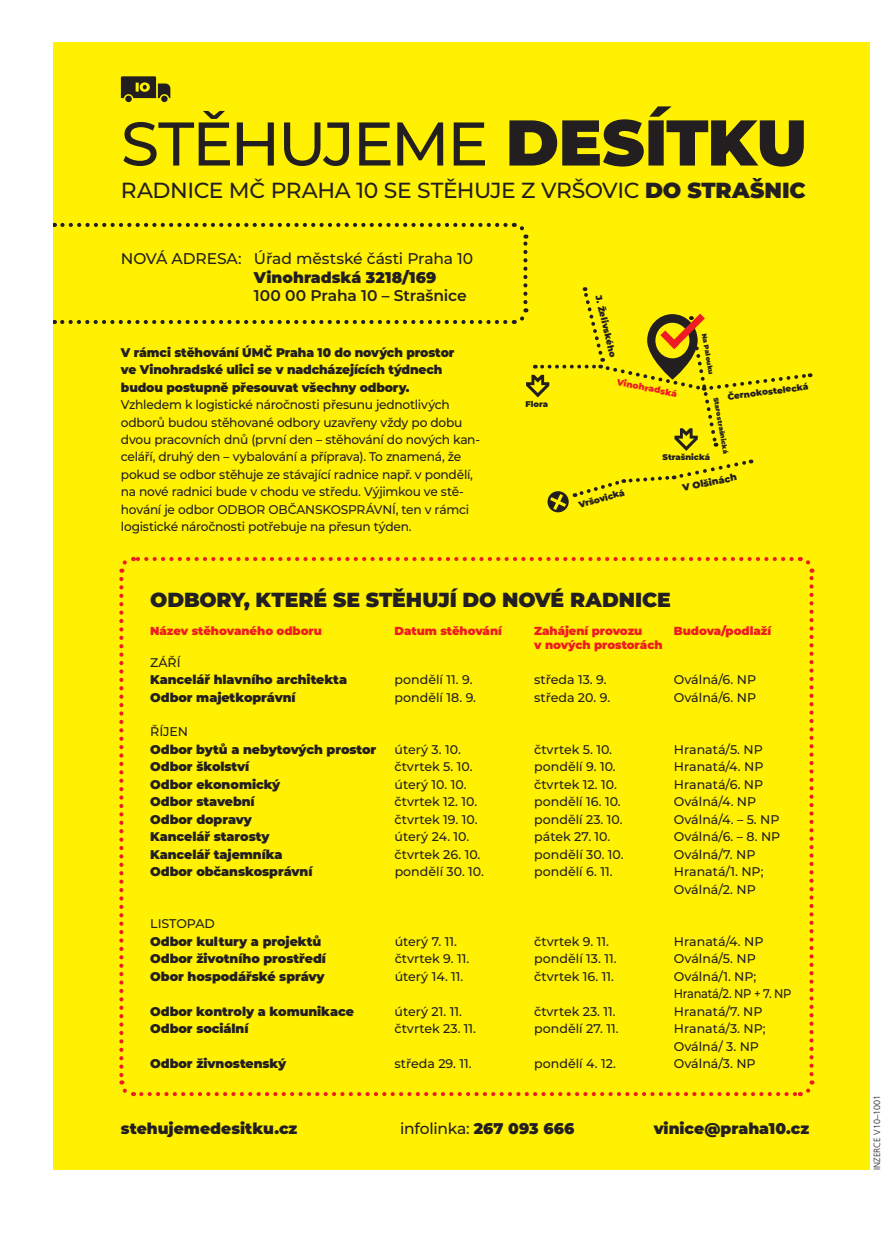
<style>
.page{position:relative;width:893px;height:1242px;background:#fff}
.page>*{position:absolute;margin:0;border:0;box-sizing:border-box;transform-origin:0 0}
.t1{font:500 61.5px "Montserrat";letter-spacing:-.04em;color:#231f20}
.t2{font:500 21.75px "Montserrat";letter-spacing:-.02em;color:#231f20}
.t3{font:900 20.4px "Montserrat";letter-spacing:-.01em;color:#231f20}
.t4{font:900 15.45px "Montserrat";color:#231f20}
.t5{font:500 15.45px "Montserrat";letter-spacing:-.01em;color:#231f20}
.t6{font:600 15.45px "Montserrat";letter-spacing:-.01em;color:#231f20}
.t7{font:500 12.6px/17.4px "Montserrat";letter-spacing:-.01em;color:#231f20}
.t8{font:900 12.6px/17.4px "Montserrat";letter-spacing:-.005em;color:#231f20}
.t9{font:900 11.7px "Montserrat";letter-spacing:-.005em;color:#ee1d23}
.t10{font:900 9.45px "Montserrat";color:#231f20}
.t11{font:300 9px "Frutiger CE";color:#231f20}
.t12{font:900 8.85px "Montserrat";color:#231f20}
.t13{font:900 8.85px "Montserrat";color:#ee1d23}
.t14{font:900 8.25px "Montserrat";color:#231f20}
.t15{font:900 6.6px "Montserrat";color:#231f20}
.s1{font-weight:900;font-size:64.5px}
.s2{font-weight:900}
</style>
<div class="page">
<div style="left:53px;top:43px;width:816px;height:1126px;background:#fff101"></div>
<div style="left:161px;top:96px;width:7px;height:6px;background:#231f20;border-radius:50%"></div>
<div style="left:125px;top:96px;width:7px;height:6px;background:#231f20;border-radius:50%"></div>
<svg style="left:121px;top:76px;width:49px;height:22px"></svg>
<svg style="left:119px;top:579px;width:15px;height:518px"></svg>
<svg style="left:141px;top:1080px;width:674px;height:16px"></svg>
<svg style="left:799px;top:557px;width:15px;height:517px"></svg>
<svg style="left:119px;top:557px;width:673px;height:16px"></svg>
<svg style="left:547px;top:459px;width:205px;height:53px"></svg>
<svg style="left:54px;top:222px;width:757px;height:229px"></svg>
<h1 class="t1" style="left:121px;top:120px;width:688px">STĚHUJEME <span class="s1">DESÍTKU</span></h1>
<h2 class="t2" style="left:121px;top:181px;width:686px">RADNICE MČ PRAHA 10 SE STĚHUJE Z VRŠOVIC <span class="s2">DO STRAŠNIC</span></h2>
<p class="t5" style="left:121px;top:252px;width:122px">NOVÁ ADRESA:</p>
<p class="t5" style="left:254px;top:252px;width:221px">Úřad městské části Praha 10</p>
<p class="t4" style="left:254px;top:268px;width:184px">Vinohradská 3218/169</p>
<p class="t6" style="left:254px;top:287px;width:214px">100 00 Praha 10 – Strašnice</p>
<p class="t8" style="left:121px;top:344px;width:335px">V rámci stěhování ÚMČ Praha 10 do nových prostor ve Vinohradské ulici se v nadcházejících týdnech budou postupně přesouvat všechny odbory.</p>
<p class="t7" style="left:121px;top:397px;width:361px">Vzhledem k logistické náročnosti přesunu jednotlivých odborů budou stěhované odbory uzavřeny vždy po dobu dvou pracovních dnů (první den – stěhování do nových kan&shy;celáří, druhý den – vybalování a příprava). To znamená, že pokud se odbor stěhuje ze stávající radnice např. v pondělí, na nové radnici bude v chodu ve středu. Výjimkou ve stě&shy;hování je odbor ODBOR OBČANSKOSPRÁVNÍ, ten v rámci logistické náročnosti potřebuje na přesun týden.</p>
<p class="t12" style="left:603px;top:294px;width:64px;rotate:76deg">J. Želivského</p>
<p class="t15" style="left:708px;top:333px;width:43px;rotate:80deg">Na Palouku</p>
<p class="t13" style="left:618px;top:377px;width:63px;rotate:11deg">Vinohradská</p>
<p class="t12" style="left:727px;top:391px;width:83px;rotate:-7deg">Černokostelecká</p>
<p class="t14" style="left:525px;top:399px;width:24px">Flora</p>
<p class="t15" style="left:720px;top:397px;width:58px;rotate:80deg">Starostrašnická</p>
<p class="t14" style="left:663px;top:452px;width:49px">Strašnická</p>
<p class="t12" style="left:577px;top:500px;width:49px;rotate:-16deg">Vršovická</p>
<p class="t10" style="left:681px;top:482px;width:57px;rotate:-11deg">V Olšinách</p>
<h3 class="t3" style="left:150px;top:588px;width:522px">ODBORY, KTERÉ SE STĚHUJÍ DO NOVÉ RADNICE</h3>
<p class="t9" style="left:150px;top:624px;width:173px">Název stěhovaného odboru</p>
<p class="t9" style="left:395px;top:624px;width:109px">Datum stěhování</p>
<p class="t9" style="left:534px;top:624px;width:110px">Zahájení provozu</p>
<p class="t9" style="left:674px;top:624px;width:99px">Budova/podlaží</p>
<p class="t9" style="left:534px;top:638px;width:130px">v nových prostorách</p>
<p class="t7" style="left:150px;top:654px;width:32px">ZÁŘÍ</p>
<p class="t8" style="left:150px;top:671px;width:198px">Kancelář hlavního architekta</p>
<p class="t7" style="left:395px;top:672px;width:79px">pondělí 11. 9.</p>
<p class="t7" style="left:534px;top:672px;width:74px">středa 13. 9.</p>
<p class="t7" style="left:674px;top:672px;width:84px">Oválná/6. NP</p>
<p class="t8" style="left:150px;top:688px;width:147px">Odbor majetkoprávní</p>
<p class="t7" style="left:395px;top:689px;width:83px">pondělí 18. 9.</p>
<p class="t7" style="left:534px;top:689px;width:78px">středa 20. 9.</p>
<p class="t7" style="left:674px;top:689px;width:84px">Oválná/6. NP</p>
<p class="t7" style="left:150px;top:724px;width:39px">ŘÍJEN</p>
<p class="t8" style="left:150px;top:741px;width:228px">Odbor bytů a nebytových prostor</p>
<p class="t7" style="left:395px;top:741px;width:68px">úterý 3. 10.</p>
<p class="t7" style="left:534px;top:741px;width:79px">čtvrtek 5. 10.</p>
<p class="t7" style="left:674px;top:741px;width:90px">Hranatá/5. NP</p>
<p class="t8" style="left:150px;top:758px;width:101px">Odbor školství</p>
<p class="t7" style="left:395px;top:759px;width:79px">čtvrtek 5. 10.</p>
<p class="t7" style="left:534px;top:759px;width:83px">pondělí 9. 10.</p>
<p class="t7" style="left:674px;top:759px;width:91px">Hranatá/4. NP</p>
<p class="t8" style="left:150px;top:775px;width:132px">Odbor ekonomický</p>
<p class="t7" style="left:395px;top:776px;width:73px">úterý 10. 10.</p>
<p class="t7" style="left:534px;top:776px;width:84px">čtvrtek 12. 10.</p>
<p class="t7" style="left:674px;top:776px;width:91px">Hranatá/6. NP</p>
<p class="t8" style="left:150px;top:793px;width:106px">Odbor stavební</p>
<p class="t7" style="left:395px;top:794px;width:84px">čtvrtek 12. 10.</p>
<p class="t7" style="left:534px;top:794px;width:88px">pondělí 16. 10.</p>
<p class="t7" style="left:674px;top:794px;width:84px">Oválná/4. NP</p>
<p class="t8" style="left:150px;top:810px;width:103px">Odbor dopravy</p>
<p class="t7" style="left:395px;top:811px;width:84px">čtvrtek 19. 10.</p>
<p class="t7" style="left:534px;top:811px;width:90px">pondělí 23. 10.</p>
<p class="t7" style="left:674px;top:811px;width:107px">Oválná/4. – 5. NP</p>
<p class="t8" style="left:150px;top:828px;width:121px">Kancelář starosty</p>
<p class="t7" style="left:395px;top:829px;width:76px">úterý 24. 10.</p>
<p class="t7" style="left:534px;top:829px;width:78px">pátek 27. 10.</p>
<p class="t7" style="left:674px;top:829px;width:108px">Oválná/6. – 8. NP</p>
<p class="t8" style="left:150px;top:845px;width:134px">Kancelář tajemníka</p>
<p class="t7" style="left:395px;top:846px;width:87px">čtvrtek 26. 10.</p>
<p class="t7" style="left:534px;top:846px;width:91px">pondělí 30. 10.</p>
<p class="t7" style="left:674px;top:846px;width:83px">Oválná/7. NP</p>
<p class="t8" style="left:150px;top:863px;width:164px">Odbor občanskosprávní</p>
<p class="t7" style="left:395px;top:863px;width:91px">pondělí 30. 10.</p>
<p class="t7" style="left:534px;top:863px;width:80px">pondělí 6. 11.</p>
<p class="t7" style="left:674px;top:863px;width:91px">Hranatá/1. NP;<br>Oválná/2. NP</p>
<p class="t7" style="left:150px;top:916px;width:66px">LISTOPAD</p>
<p class="t8" style="left:150px;top:933px;width:173px">Odbor kultury a projektů</p>
<p class="t7" style="left:395px;top:933px;width:64px">úterý 7. 11.</p>
<p class="t7" style="left:534px;top:933px;width:76px">čtvrtek 9. 11.</p>
<p class="t7" style="left:674px;top:933px;width:91px">Hranatá/4. NP</p>
<p class="t8" style="left:150px;top:950px;width:177px">Odbor životního prostředí</p>
<p class="t7" style="left:395px;top:951px;width:76px">čtvrtek 9. 11.</p>
<p class="t7" style="left:534px;top:951px;width:84px">pondělí 13. 11.</p>
<p class="t7" style="left:674px;top:951px;width:83px">Oválná/5. NP</p>
<p class="t8" style="left:150px;top:967px;width:176px">Obor hospodářské správy</p>
<p class="t7" style="left:395px;top:968px;width:70px">úterý 14. 11.</p>
<p class="t7" style="left:534px;top:968px;width:81px">čtvrtek 16. 11.</p>
<p class="t7" style="left:674px;top:968px;width:119px">Oválná/1. NP;<br>Hranatá/2. NP + 7. NP</p>
<p class="t8" style="left:150px;top:1002px;width:205px">Odbor kontroly a komunikace</p>
<p class="t7" style="left:395px;top:1003px;width:69px">úterý 21. 11.</p>
<p class="t7" style="left:534px;top:1003px;width:83px">čtvrtek 23. 11.</p>
<p class="t7" style="left:674px;top:1003px;width:90px">Hranatá/7. NP</p>
<p class="t8" style="left:150px;top:1020px;width:100px">Odbor sociální</p>
<p class="t7" style="left:395px;top:1020px;width:83px">čtvrtek 23. 11.</p>
<p class="t7" style="left:534px;top:1020px;width:86px">pondělí 27. 11.</p>
<p class="t7" style="left:674px;top:1020px;width:93px">Hranatá/3. NP;<br>Oválná/ 3. NP</p>
<p class="t8" style="left:150px;top:1055px;width:137px">Odbor živnostenský</p>
<p class="t7" style="left:395px;top:1055px;width:79px">středa 29. 11.</p>
<p class="t7" style="left:534px;top:1055px;width:83px">pondělí 4. 12.</p>
<p class="t7" style="left:674px;top:1055px;width:83px">Oválná/3. NP</p>
<p class="t4" style="left:121px;top:1119px;width:178px">stehujemedesitku.cz</p>
<p class="t5" style="left:400px;top:1122px;width:176px">infolinka: <span class="s2">267 093 666</span></p>
<p class="t4" style="left:654px;top:1119px;width:157px">vinice@praha10.cz</p>
<p class="t11" style="left:873px;top:1169px;width:76px;rotate:-90deg">INZERCE V10–1001</p>
</div>
